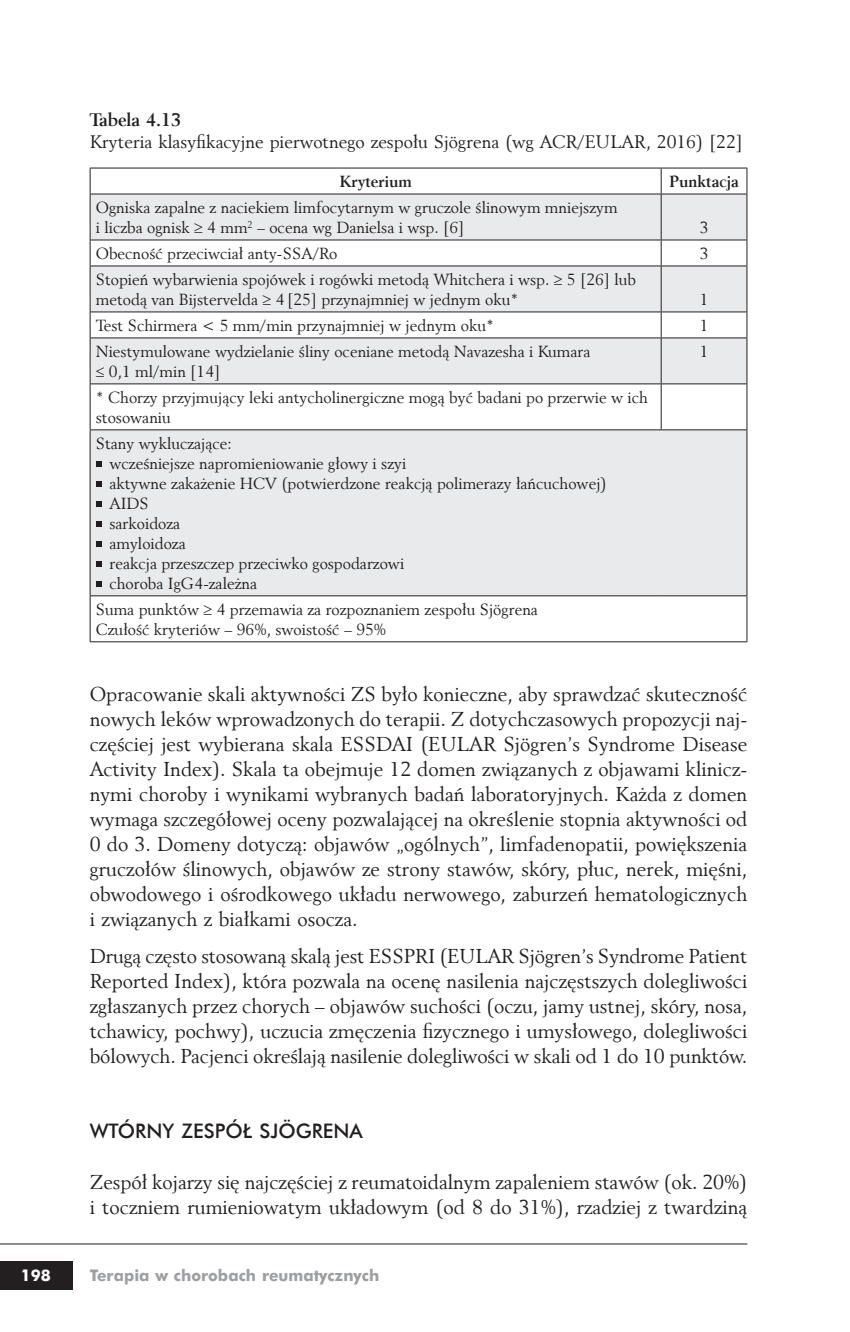
<style>
.page{position:relative;width:850px;height:1332px;background:#fff}
.page>*{position:absolute;margin:0;border:0;box-sizing:border-box;transform-origin:0 0}
.t1{font:20px/25px "Revival 565 EU";color:#231f20;text-align:justify}
.t2{font:20px "Futura Md EU";color:#231f20}
.t3{font:18px "Revival 565 EU";color:#231f20}
.t4{font:700 18px "Revival 565 EU";color:#231f20}
.t5{font:16px/20px "Revival 565 EU";color:#231f20}
.t6{font:700 16px "Futura EU";color:#9d9fa2}
.t7{font:700 16px "Revival 565 EU";color:#231f20}
.t8{font:700 16px "Futura EU";color:#fff}
</style>
<div class="page">
<div style="left:0;top:1261px;width:73px;height:28px;background:#231f20"></div>
<hr style="left:0;top:1244px;width:747px;height:1px;background:#231f20">
<svg style="left:91px;top:195px;width:656px;height:400px;fill:#e9eaeb"></svg>
<hr style="left:90px;top:168px;width:571px;height:1px;background:#231f20">
<svg style="left:90px;top:168px;width:1px;height:26px"></svg>
<hr style="left:661px;top:168px;width:86px;height:1px;background:#231f20">
<svg style="left:661px;top:168px;width:1px;height:26px"></svg>
<svg style="left:747px;top:168px;width:1px;height:26px"></svg>
<hr style="left:90px;top:194px;width:571px;height:1px;background:#231f20">
<hr style="left:90px;top:194px;width:1px;height:46px;background:#231f20">
<hr style="left:661px;top:194px;width:86px;height:1px;background:#231f20">
<hr style="left:661px;top:194px;width:1px;height:46px;background:#231f20">
<hr style="left:747px;top:194px;width:1px;height:46px;background:#231f20">
<hr style="left:90px;top:240px;width:571px;height:1px;background:#231f20">
<svg style="left:90px;top:240px;width:1px;height:26px"></svg>
<hr style="left:661px;top:240px;width:86px;height:1px;background:#231f20">
<svg style="left:661px;top:240px;width:1px;height:26px"></svg>
<svg style="left:747px;top:240px;width:1px;height:26px"></svg>
<hr style="left:90px;top:266px;width:571px;height:1px;background:#231f20">
<hr style="left:90px;top:266px;width:1px;height:46px;background:#231f20">
<hr style="left:661px;top:266px;width:86px;height:1px;background:#231f20">
<hr style="left:661px;top:266px;width:1px;height:46px;background:#231f20">
<hr style="left:747px;top:266px;width:1px;height:46px;background:#231f20">
<hr style="left:90px;top:312px;width:571px;height:1px;background:#231f20">
<svg style="left:90px;top:312px;width:1px;height:26px"></svg>
<hr style="left:661px;top:312px;width:86px;height:1px;background:#231f20">
<svg style="left:661px;top:312px;width:1px;height:26px"></svg>
<svg style="left:747px;top:312px;width:1px;height:26px"></svg>
<hr style="left:90px;top:338px;width:571px;height:1px;background:#231f20">
<hr style="left:90px;top:338px;width:1px;height:45px;background:#231f20">
<hr style="left:661px;top:338px;width:86px;height:1px;background:#231f20">
<hr style="left:661px;top:338px;width:1px;height:45px;background:#231f20">
<hr style="left:747px;top:338px;width:1px;height:45px;background:#231f20">
<hr style="left:90px;top:383px;width:571px;height:1px;background:#231f20">
<hr style="left:90px;top:384px;width:1px;height:45px;background:#231f20">
<hr style="left:661px;top:383px;width:86px;height:1px;background:#231f20">
<hr style="left:661px;top:384px;width:1px;height:45px;background:#231f20">
<hr style="left:747px;top:384px;width:1px;height:45px;background:#231f20">
<hr style="left:90px;top:429px;width:571px;height:1px;background:#231f20">
<hr style="left:90px;top:430px;width:1px;height:165px;background:#231f20">
<hr style="left:661px;top:429px;width:86px;height:1px;background:#231f20">
<hr style="left:747px;top:430px;width:1px;height:165px;background:#231f20">
<hr style="left:90px;top:595px;width:571px;height:1px;background:#231f20">
<hr style="left:90px;top:596px;width:1px;height:45px;background:#231f20">
<hr style="left:661px;top:595px;width:86px;height:1px;background:#231f20">
<hr style="left:747px;top:596px;width:1px;height:45px;background:#231f20">
<hr style="left:90px;top:641px;width:657px;height:1px;background:#231f20">
<svg style="left:96px;top:461px;width:5px;height:5px"></svg>
<svg style="left:96px;top:481px;width:5px;height:5px"></svg>
<svg style="left:96px;top:501px;width:5px;height:5px"></svg>
<svg style="left:96px;top:521px;width:5px;height:5px"></svg>
<svg style="left:96px;top:541px;width:5px;height:5px"></svg>
<svg style="left:96px;top:561px;width:5px;height:5px"></svg>
<svg style="left:96px;top:581px;width:5px;height:5px"></svg>
<svg style="left:195px;top:223px;width:8px;height:10px"></svg>
<svg style="left:554px;top:275px;width:8px;height:10px"></svg>
<svg style="left:263px;top:295px;width:8px;height:10px"></svg>
<svg style="left:96px;top:367px;width:8px;height:10px"></svg>
<p class="t4" style="left:90px;top:109px;width:93px">Tabela 4.13</p>
<p class="t3" style="left:90px;top:131px;width:655px">Kryteria klasyfikacyjne pierwotnego zespołu Sjögrena (wg ACR/EULAR, 2016) [22]</p>
<p class="t7" style="left:340px;top:172px;width:74px">Kryterium</p>
<p class="t7" style="left:669px;top:172px;width:71px">Punktacja</p>
<p class="t5" style="left:96px;top:197px;width:523px">Ogniska zapalne z naciekiem limfocytarnym w gruczole ślinowym mniejszym i liczba ognisk 4 mm<sup>2</sup> – ocena wg Danielsa i wsp. [6]</p>
<p class="t5" style="left:700px;top:217px;width:10px">3</p>
<p class="t5" style="left:96px;top:243px;width:243px">Obecność przeciwciał anty-SSA/Ro</p>
<p class="t5" style="left:700px;top:243px;width:10px">3</p>
<p class="t5" style="left:96px;top:269px;width:542px">Stopień wybarwienia spojówek i rogówki metodą Whitchera i wsp. 5 [26] lub metodą van Bijstervelda 4 [25] przynajmniej w jednym oku*</p>
<p class="t5" style="left:700px;top:289px;width:10px">1</p>
<p class="t5" style="left:96px;top:315px;width:400px">Test Schirmera &lt; 5 mm/min przynajmniej w jednym oku*</p>
<p class="t5" style="left:700px;top:315px;width:10px">1</p>
<p class="t5" style="left:109px;top:341px;width:483px;text-indent:-13px">Niestymulowane wydzielanie śliny oceniane metodą Navazesha i Kumara<br>0,1 ml/min [14]</p>
<p class="t5" style="left:700px;top:341px;width:10px">1</p>
<p class="t5" style="left:96px;top:387px;width:554px">* Chorzy przyjmujący leki antycholinergiczne mogą być badani po przerwie w ich stosowaniu</p>
<p class="t5" style="left:109px;top:433px;width:499px;text-indent:-14px">Stany wykluczające:<br>wcześniejsze napromieniowanie głowy i szyi<br>aktywne zakażenie HCV (potwierdzone reakcją polimerazy łańcuchowej)<br>AIDS<br>sarkoidoza<br>amyloidoza<br>reakcja przeszczep przeciwko gospodarzowi<br>choroba IgG4-zależna</p>
<p class="t5" style="left:96px;top:599px;width:444px">Suma punktów 4 przemawia za rozpoznaniem zespołu Sjögrena<br>Czułość kryteriów – 96%, swoistość – 95%</p>
<p class="t1" style="left:90px;top:681px;width:659px">Opracowanie skali aktywności ZS było konieczne, aby sprawdzać skuteczność nowych leków wprowadzonych do terapii. Z dotychczasowych propozycji naj&shy;częściej jest wybierana skala ESSDAI (EULAR Sjögren’s Syndrome Disease Activity Index). Skala ta obejmuje 12 domen związanych z objawami klinicz&shy;nymi choroby i wynikami wybranych badań laboratoryjnych. Każda z domen wymaga szczegółowej oceny pozwalającej na określenie stopnia aktywności od 0 do 3. Domeny dotyczą: objawów „ogólnych”, limfadenopatii, powiększenia gruczołów ślinowych, objawów ze strony stawów, skóry, płuc, nerek, mięśni, obwodowego i ośrodkowego układu nerwowego, zaburzeń hematologicznych i związanych z białkami osocza.</p>
<p class="t1" style="left:90px;top:943px;width:659px">Drugą często stosowaną skalą jest ESSPRI (EULAR Sjögren’s Syndrome Patient Reported Index), która pozwala na ocenę nasilenia najczęstszych dolegliwości zgłaszanych przez chorych – objawów suchości (oczu, jamy ustnej, skóry, nosa, tchawicy, pochwy), uczucia zmęczenia fizycznego i umysłowego, dolegliwości bólowych. Pacjenci określają nasilenie dolegliwości w skali od 1 do 10 punktów.</p>
<p class="t2" style="left:90px;top:1119px;width:275px">WTÓRNY ZESPÓŁ SJÖGRENA</p>
<p class="t1" style="left:90px;top:1169px;width:659px">Zespół kojarzy się najczęściej z reumatoidalnym zapaleniem stawów (ok. 20%) i toczniem rumieniowatym układowym (od 8 do 31%), rzadziej z twardziną</p>
<p class="t8" style="left:21px;top:1266px;width:31px">198</p>
<p class="t6" style="left:90px;top:1266px;width:291px">Terapia w chorobach reumatycznych</p>
</div>
